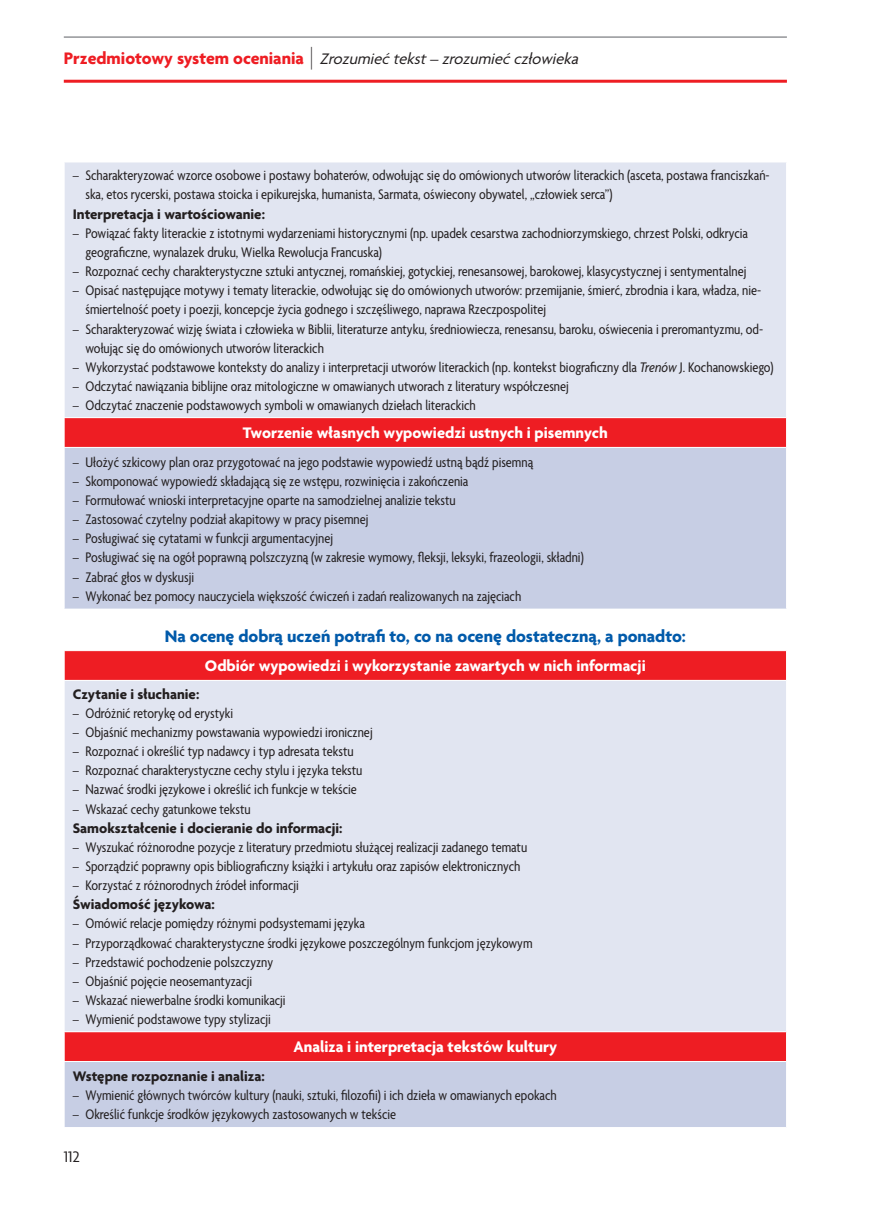
<style>
.page{position:relative;width:872px;height:1212px;background:#fff}
.page>*{position:absolute;margin:0;border:0;box-sizing:border-box;transform-origin:0 0}
.t1{font:700 18px "Agenda Pl";color:#015aaa}
.t2{font:700 16.5px "Agenda Pl";color:#fff}
.t3{font:italic 16.5px "Agenda Pl";color:#231f20}
.t4{font:16.5px "Agenda Pl";color:#231f20}
.t5{font:condensed 15px/19.2px "Agenda Pl";color:#231f20}
.t6{font:700 15px "Agenda Pl";color:#231f20}
.s1{font-weight:700;font-style:normal;font-size:18px;color:#ee1d23}
.s2{font-weight:100;font-style:normal;font-size:24px}
.s3{font-style:italic}
</style>
<div class="page">
<hr style="left:64px;top:36px;width:723px;height:2px;background:#939598">
<hr style="left:64px;top:80px;width:723px;height:3px;background:#ee1d23">
<div style="left:64px;top:162px;width:722px;height:256px;background:#e1e5f1"></div>
<div style="left:64px;top:418px;width:722px;height:29px;background:#ee1d23"></div>
<div style="left:64px;top:447px;width:722px;height:162px;background:#c7cee4"></div>
<hr style="left:64px;top:162px;width:723px;height:1px;background:#fff">
<hr style="left:64px;top:162px;width:1px;height:255px;background:#fff">
<hr style="left:64px;top:417px;width:723px;height:1px;background:#fff">
<svg style="left:64px;top:418px;width:1px;height:29px"></svg>
<svg style="left:786px;top:418px;width:1px;height:29px"></svg>
<hr style="left:64px;top:447px;width:723px;height:1px;background:#fff">
<hr style="left:64px;top:448px;width:1px;height:161px;background:#fff">
<div style="left:65px;top:651px;width:721px;height:410px;background:#ee1d23"></div>
<div style="left:64px;top:680px;width:722px;height:352px;background:#e1e5f1"></div>
<div style="left:64px;top:1061px;width:722px;height:66px;background:#c7cee4"></div>
<svg style="left:64px;top:651px;width:1px;height:29px"></svg>
<hr style="left:64px;top:680px;width:723px;height:1px;background:#fff">
<hr style="left:64px;top:681px;width:1px;height:350px;background:#fff">
<hr style="left:64px;top:1031px;width:723px;height:1px;background:#fff">
<svg style="left:64px;top:1032px;width:1px;height:29px"></svg>
<hr style="left:64px;top:1061px;width:723px;height:1px;background:#fff">
<hr style="left:64px;top:1062px;width:1px;height:65px;background:#fff">
<p class="t3" style="left:64px;top:49px;width:520px"><span class="s1">P rz e d m i otowy syste m o ce n i a n i a</span> <span class="s2">|</span> Zrozumiećtekst– zrozumiećczłowieka</p>
<p class="t5" style="left:85px;top:166px;width:685px;text-indent:-13px">– Scharakteryzować wzorce osobowe i postawy bohaterów, odwołując się do omówionych utworów literackich (asceta, postawa franciszkań&shy;ska, etos rycerski, postawa stoicka i epikurejska, humanista, Sarmata, oświecony obywatel, „człowiek serca”)</p>
<p class="t6" style="left:73px;top:205px;width:194px">Interpretacja i wartościowanie:</p>
<p class="t5" style="left:85px;top:223px;width:664px;text-indent:-13px">– Powiązać fakty literackie z istotnymi wydarzeniami historycznymi (np. upadek cesarstwa zachodniorzymskiego, chrzest Polski, odkrycia geograficzne, wynalazek druku, Wielka Rewolucja Francuska)</p>
<p class="t5" style="left:73px;top:261px;width:675px">– Rozpoznać cechy charakterystyczne sztuki antycznej, romańskiej, gotyckiej, renesansowej, barokowej, klasycystycznej i sentymentalnej</p>
<p class="t5" style="left:85px;top:280px;width:677px;text-indent:-13px">– Opisać następujące motywy i tematy literackie, odwołując się do omówionych utworów: przemijanie, śmierć, zbrodnia i kara, władza, nie&shy;śmiertelność poety i poezji, koncepcje życia godnego i szczęśliwego, naprawa Rzeczpospolitej</p>
<p class="t5" style="left:85px;top:319px;width:679px;text-indent:-13px">– Scharakteryzować wizję świata i człowieka w Biblii, literaturze antyku, średniowiecza, renesansu, baroku, oświecenia i preromantyzmu, od&shy;wołując się do omówionych utworów literackich</p>
<p class="t5" style="left:73px;top:357px;width:702px">– Wykorzystać podstawowe konteksty do analizy i interpretacji utworów literackich (np. kontekst biograficzny dla <span class="s3">Trenów</span> J. Kochanowskiego)</p>
<p class="t5" style="left:73px;top:376px;width:498px">– Odczytać nawiązania biblijne oraz mitologiczne w omawianych utworach z literatury współczesnej</p>
<p class="t5" style="left:73px;top:395px;width:404px">– Odczytać znaczenie podstawowych symboli w omawianych dziełach literackich</p>
<p class="t2" style="left:243px;top:422px;width:366px">Tworzenie własnych wypowiedzi ustnych i pisemnych</p>
<p class="t5" style="left:73px;top:452px;width:462px">– Ułożyć szkicowy plan oraz przygotować na jego podstawie wypowiedź ustną bądź pisemną</p>
<p class="t5" style="left:73px;top:471px;width:397px">– Skomponować wypowiedź składającą się ze wstępu, rozwinięcia i zakończenia</p>
<p class="t5" style="left:73px;top:490px;width:384px">– Formułować wnioski interpretacyjne oparte na samodzielnej analizie tekstu</p>
<p class="t5" style="left:73px;top:509px;width:297px">– Zastosować czytelny podział akapitowy w pracy pisemnej</p>
<p class="t5" style="left:73px;top:528px;width:262px">– Posługiwać się cytatami w funkcji argumentacyjnej</p>
<p class="t5" style="left:73px;top:548px;width:512px">– Posługiwać się na ogół poprawną polszczyzną (w zakresie wymowy, fleksji, leksyki, frazeologii, składni)</p>
<p class="t5" style="left:73px;top:567px;width:123px">– Zabrać głos w dyskusji</p>
<p class="t5" style="left:73px;top:586px;width:450px">– Wykonać bez pomocy nauczyciela większość ćwiczeń i zadań realizowanych na zajęciach</p>
<p class="t1" style="left:165px;top:625px;width:523px">na ocenę dobrą uczeń potrafi to, co na ocenę dostateczną, a ponadto:</p>
<p class="t2" style="left:205px;top:655px;width:442px">Odbiór wypowiedzi i wykorzystanie zawartych w nich informacji</p>
<p class="t6" style="left:73px;top:685px;width:128px">Czytanie i słuchanie:</p>
<p class="t5" style="left:73px;top:703px;width:162px">– Odróżnić retorykę od erystyki</p>
<p class="t5" style="left:73px;top:722px;width:301px">– Objaśnić mechanizmy powstawania wypowiedzi ironicznej</p>
<p class="t5" style="left:73px;top:741px;width:282px">– Rozpoznać i określić typ nadawcy i typ adresata tekstu</p>
<p class="t5" style="left:73px;top:761px;width:291px">– Rozpoznać charakterystyczne cechy stylu i języka tekstu</p>
<p class="t5" style="left:73px;top:780px;width:286px">– Nazwać środki językowe i określić ich funkcje w tekście</p>
<p class="t5" style="left:73px;top:799px;width:179px">– Wskazać cechy gatunkowe tekstu</p>
<p class="t6" style="left:73px;top:819px;width:271px">Samokształcenie i docieranie do informacji:</p>
<p class="t5" style="left:73px;top:837px;width:456px">– Wyszukać różnorodne pozycje z literatury przedmiotu służącej realizacji zadanego tematu</p>
<p class="t5" style="left:73px;top:856px;width:449px">– Sporządzić poprawny opis bibliograficzny książki i artykułu oraz zapisów elektronicznych</p>
<p class="t5" style="left:73px;top:875px;width:228px">– Korzystać z różnorodnych źródeł informacji</p>
<p class="t6" style="left:73px;top:895px;width:144px">Świadomość językowa:</p>
<p class="t5" style="left:73px;top:914px;width:294px">– Omówić relacje pomiędzy różnymi podsystemami języka</p>
<p class="t5" style="left:73px;top:933px;width:461px">– Przyporządkować charakterystyczne środki językowe poszczególnym funkcjom językowym</p>
<p class="t5" style="left:73px;top:952px;width:202px">– Przedstawić pochodzenie polszczyzny</p>
<p class="t5" style="left:73px;top:971px;width:181px">– Objaśnić pojęcie neosemantyzacji</p>
<p class="t5" style="left:73px;top:990px;width:214px">– Wskazać niewerbalne środki komunikacji</p>
<p class="t5" style="left:73px;top:1009px;width:200px">– Wymienić podstawowe typy stylizacji</p>
<p class="t2" style="left:293px;top:1036px;width:265px">Analiza i interpretacja tekstów kultury</p>
<p class="t6" style="left:73px;top:1067px;width:193px">Wstępne rozpoznanie i analiza:</p>
<p class="t5" style="left:73px;top:1085px;width:485px">– Wymienić głównych twórców kultury (nauki, sztuki, filozofii) i ich dzieła w omawianych epokach</p>
<p class="t5" style="left:73px;top:1104px;width:325px">– Określić funkcje środków językowych zastosowanych w tekście</p>
<p class="t4" style="left:64px;top:1147px;width:18px">112</p>
</div>
